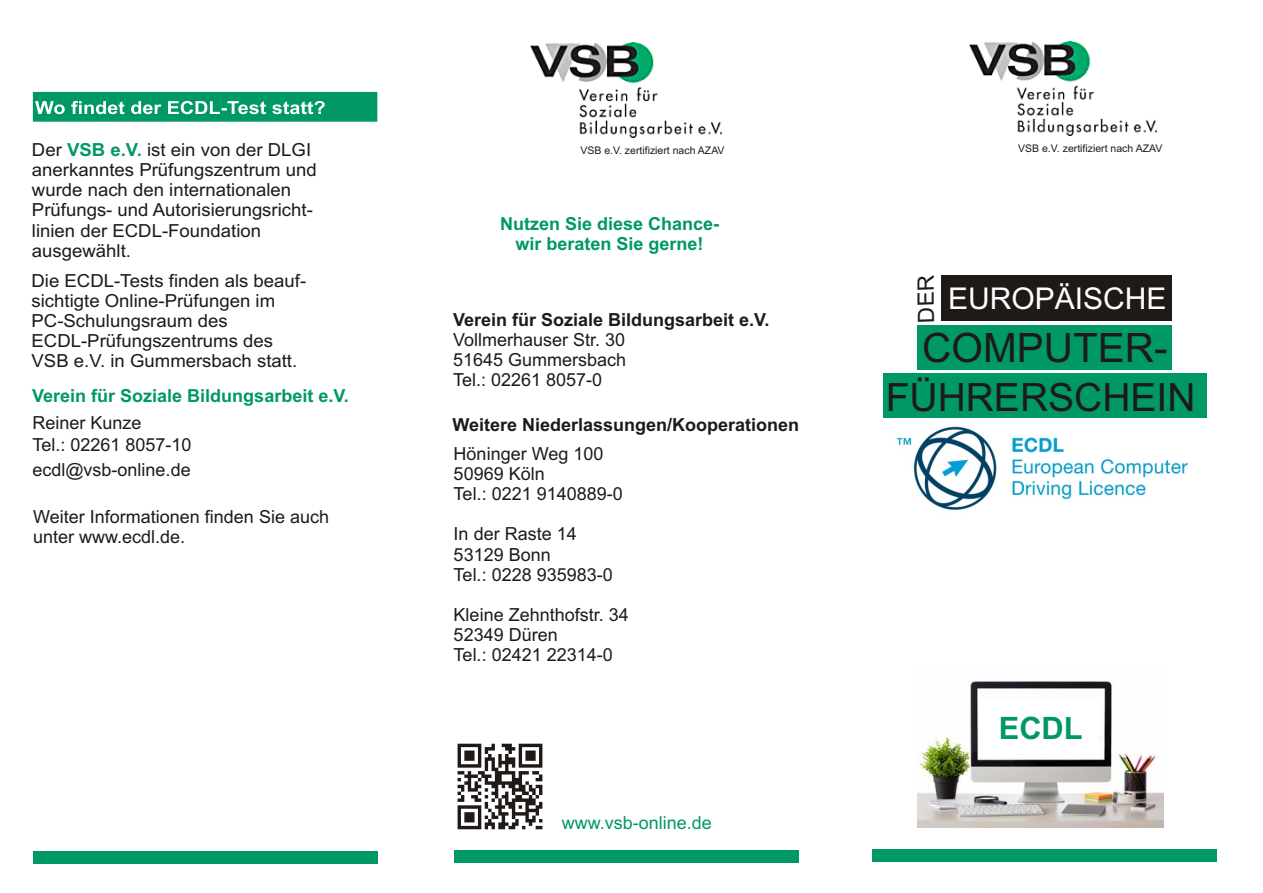
<style>
.page{position:relative;width:1263px;height:893px;background:#fff}
.page>*{position:absolute;margin:0;border:0;box-sizing:border-box;transform-origin:0 0}
.t1{font:40.5px "Arial";color:#1f1a17}
.t2{font:39px "Arial";color:#1f1a17}
.t3{font:700 30.9px "Arial";color:#009864}
.t4{font:30px "Arial";color:#fff}
.t5{font:22.5px "Arial";color:#1f1a17}
.t6{font:18px/20.1px "Arial";color:#1f1a17}
.t7{font:700 18px/20.1px "Arial";color:#009864;text-align:center}
.t8{font:700 18px "Arial";color:#1f1a17}
.t9{font:18px "Arial";color:#009864}
.t10{font:10.5px "Arial";color:#1f1a17}
.s1{font-weight:700;color:#009864}
</style>
<div class="page">
<img style="left:531px;top:42px;width:190px;height:96px">
<div style="left:454px;top:850px;width:345px;height:13px;background:#009864"></div>
<img style="left:457px;top:743px;width:86px;height:87px">
<img style="left:883px;top:402px;width:324px;height:109px">
<img style="left:969px;top:41px;width:188px;height:94px">
<div style="left:941px;top:276px;width:231px;height:45px;background:#1f1a17"></div>
<div style="left:917px;top:325px;width:255px;height:44px;background:#009864"></div>
<div style="left:883px;top:373px;width:323px;height:44px;background:#009864"></div>
<div style="left:873px;top:849px;width:344px;height:13px;background:#009864"></div>
<img style="left:917px;top:681px;width:246px;height:147px">
<div style="left:979px;top:700px;width:120px;height:56px;background:#fff"></div>
<div style="left:33px;top:851px;width:344px;height:13px;background:#009864"></div>
<svg style="left:33px;top:92px;width:344px;height:30px;background:#26a77b"></svg>
<p class="t6" style="left:32px;top:141px;width:286px">Der <span class="s1">VSB e.V.</span> ist ein von der DLGI anerkanntes Prüfungszentrum und wurde nach den internationalen<br>Prüfungs- und Autorisierungsricht&shy;linien der ECDL-Foundation ausgewählt.</p>
<p class="t6" style="left:32px;top:272px;width:276px">Die ECDL-Tests finden als beauf&shy;sichtigte Online-Prüfungen im<br>PC-Schulungsraum des<br>ECDL-Prüfungszentrums des<br>VSB e.V. in Gummersbach statt.</p>
<p class="t7" style="left:32px;top:388px;width:318px">Verein für Soziale Bildungsarbeit e.V.</p>
<p class="t6" style="left:32px;top:414px;width:161px;line-height:22px">Reiner Kunze<br>Tel.: 02261 8057-10</p>
<p class="t6" style="left:32px;top:461px;width:160px">ecdl@vsb-online.de</p>
<p class="t6" style="left:33px;top:508px;width:297px">Weiter Informationen finden Sie auch unter www.ecdl.de.</p>
<p class="t10" style="left:580px;top:146px;width:146px">VSB e.V. zertifiziert nach AZAV</p>
<p class="t7" style="left:500px;top:215px;width:221px">Nutzen Sie diese Chance&shy;wir beraten Sie gerne!</p>
<p class="t8" style="left:453px;top:313px;width:318px">Verein für Soziale Bildungsarbeit e.V.</p>
<p class="t6" style="left:453px;top:331px;width:175px;text-align:justify">Vollmerhauser Str. 30<br>51645 Gummersbach Tel.: 02261 8057-0</p>
<p class="t8" style="left:452px;top:417px;width:348px">Weitere Niederlassungen/Kooperationen</p>
<p class="t6" style="left:454px;top:445px;width:171px">Höninger Weg 100<br>50969 Köln<br>Tel.: 0221 9140889-0</p>
<p class="t6" style="left:454px;top:526px;width:161px">In der Raste 14<br>53129 Bonn<br>Tel.: 0228 935983-0</p>
<p class="t6" style="left:454px;top:606px;width:177px">Kleine Zehnthofstr. 34<br>52349 Düren<br>Tel.: 02421 22314-0</p>
<p class="t9" style="left:562px;top:815px;width:152px">www.vsb-online.de</p>
<p class="t10" style="left:1018px;top:144px;width:146px">VSB e.V. zertifiziert nach AZAV</p>
<p class="t5" style="left:917px;top:323px;width:50px;rotate:-90deg">DER</p>
<h3 class="t4" style="left:948px;top:287px;width:220px">EUROPÄISCHE</h3>
<h1 class="t1" style="left:922px;top:332px;width:247px">COMPUTER-</h1>
<h2 class="t2" style="left:886px;top:383px;width:311px">FÜHRERSCHEIN</h2>
<h3 class="t3" style="left:999px;top:716px;width:86px">ECDL</h3>
</div>
